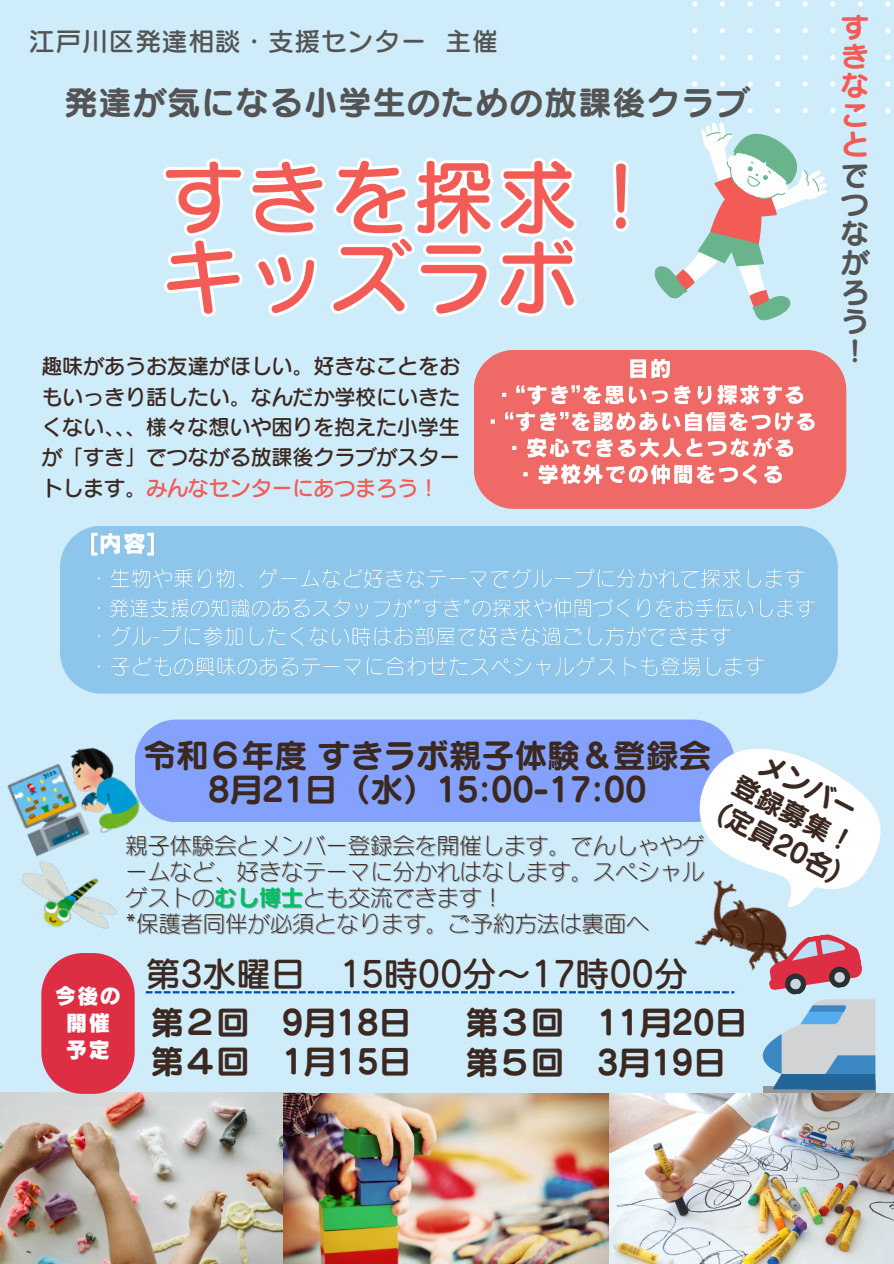
<style>
.page{position:relative;width:894px;height:1264px;background:#fff}
.page>*{position:absolute;margin:0;border:0;box-sizing:border-box;transform-origin:0 0}
.t1{font:81px/79.8px "Canva Seurat Pro N DB";letter-spacing:.03em;color:#f35b56}
.t2{font:34.65px "Canva Seurat Pro N DB";letter-spacing:-.01em;color:#3b2921}
.t3{font:33.15px/33.8px "Canva Seurat Pro N B";letter-spacing:-.01em;color:#3b2921;text-align:center}
.t4{font:33.15px "Canva Seurat Pro N B";letter-spacing:.03em;color:#545454}
.t5{font:28.5px/29.4px "Canva Seurat Pro N B";color:#545454;text-align:justify}
.t6{font:28.5px/29.4px "Canva Seurat Pro N B";color:#f35b56;text-align:justify}
.t7{font:27.15px/31.5px "Canva Seurat Pro N B";color:#3b2921;text-align:center}
.t8{font:25.8px "Canva Seurat Pro N DB";letter-spacing:.03em;color:#545454}
.t9{font:22.5px "Seurat Pro N L";letter-spacing:-.01em;color:#3b2921}
.t10{font:21.6px/27px "Canva Rodin Pro N EB";letter-spacing:.035em;color:#fff;text-align:center}
.t11{font:21.15px/30.3px "Canva Seurat Pro N DB";letter-spacing:-.01em;color:#3b2921;text-align:justify}
.s1{color:#f35b56}
.s2{color:rgb(59 41 33/.4)}
.s3{font-family:"Canva Seurat Pro N B";color:rgb(59 41 33/.4)}
</style>
<div class="page">
<div style="left:0;top:0;width:893px;height:1263px;background:#cfecfa"></div>
<img style="left:0;top:1092px;width:303px;height:171px">
<img style="left:284px;top:1093px;width:609px;height:170px">
<svg style="left:633px;top:350px;width:213px;height:159px;fill:#ef6966"></svg>
<div style="left:60px;top:526px;width:777px;height:167px;background:#8ec6eb"></div>
<svg style="left:160px;top:157px;width:473px;height:396px"></svg>
<svg style="left:160px;top:227px;width:420px;height:173px"></svg>
<svg style="left:654px;top:1px;width:237px;height:320px"></svg>
<div style="left:143px;top:719px;width:520px;height:103px;background:#84a2fd"></div>
<svg style="left:146px;top:991px;width:588px;height:2px"></svg>
<img style="left:21px;top:862px;width:96px;height:67px">
<img style="left:694px;top:932px;width:68px;height:39px">
<svg style="left:663px;top:719px;width:218px;height:213px"></svg>
<svg style="left:763px;top:1089px;width:112px;height:3px"></svg>
<svg style="left:762px;top:929px;width:113px;height:160px"></svg>
<img style="left:7px;top:736px;width:138px;height:126px">
<svg style="left:41px;top:953px;width:94px;height:140px"></svg>
<img style="left:87px;top:526px;width:71px;height:32px">
<img style="left:481px;top:351px;width:337px;height:135px">
<img style="left:89px;top:562px;width:718px;height:28px">
<img style="left:89px;top:591px;width:729px;height:27px">
<img style="left:89px;top:620px;width:679px;height:57px">
<h4 class="t8" style="left:29px;top:28px;width:470px">江戸川区発達相談・支援センター 主催</h4>
<h1 class="t4" style="left:64px;top:86px;width:685px">発達が気になる小学生のための放課後クラブ</h1>
<p class="t1" style="left:163px;top:157px;width:500px">すきを探求！キッズラボ</p>
<h2 class="t11" style="left:41px;top:351px;width:420px">趣味があうお友達がほしい。好きなことをお</h2>
<h2 class="t11" style="left:41px;top:381px;width:420px">もいっきり話したい。なんだか学校にいきたくない、、、様々な想いや困りを抱えた小学生が「すき」でつながる放課後クラブがスタートします。<span class="s1">みんなセンターにあつまろう！</span></h2>
<p class="t6" style="left:840px;top:12px;width:30px">すきなこと</p>
<h3 class="t5" style="left:840px;top:160px;width:30px">でつながろう</h3>
<h3 class="t5" style="left:840px;top:336px;width:30px">！</h3>
<p class="t3" style="left:143px;top:738px;width:570px">令和６年度すきラボ親子体験＆登録会<br>8月21日（水）15:00-17:00</p>
<p class="t7" style="left:756px;top:740px;width:138px;rotate:28deg">メンバー登録募集！(定員20名)</p>
<p class="t9" style="left:125px;top:834px;width:580px">親<span class="s2">子</span>体験会とメンバー登録会を開催します。でんしゃやゲ</p>
<p class="t9" style="left:125px;top:860px;width:580px">ームなど、好きなテーマに分かれはなします。スペシャル</p>
<h2 class="t9" style="left:126px;top:886px;width:379px"><span class="s2">ゲストの</span><span class="s3">むし博士</span>とも交流できます！</h2>
<p class="t9" style="left:125px;top:912px;width:525px">*保護者同伴が必須となります。ご予約<span class="s2">方</span>法は裏<span class="s2">面</span>へ</p>
<p class="t10" style="left:55px;top:982px;width:68px">今後の開催予定</p>
<h5 class="t2" style="left:146px;top:956px;width:544px">第3水曜日 15時00分～17時00分</h5>
<h2 class="t3" style="left:151px;top:1005px;width:254px">第２回 9月18日</h2>
<h2 class="t3" style="left:465px;top:1005px;width:276px">第３回 11月20日</h2>
<h2 class="t3" style="left:151px;top:1044px;width:254px">第４回 1月15日</h2>
<h2 class="t3" style="left:465px;top:1045px;width:254px">第５回 3月19日</h2>
</div>
